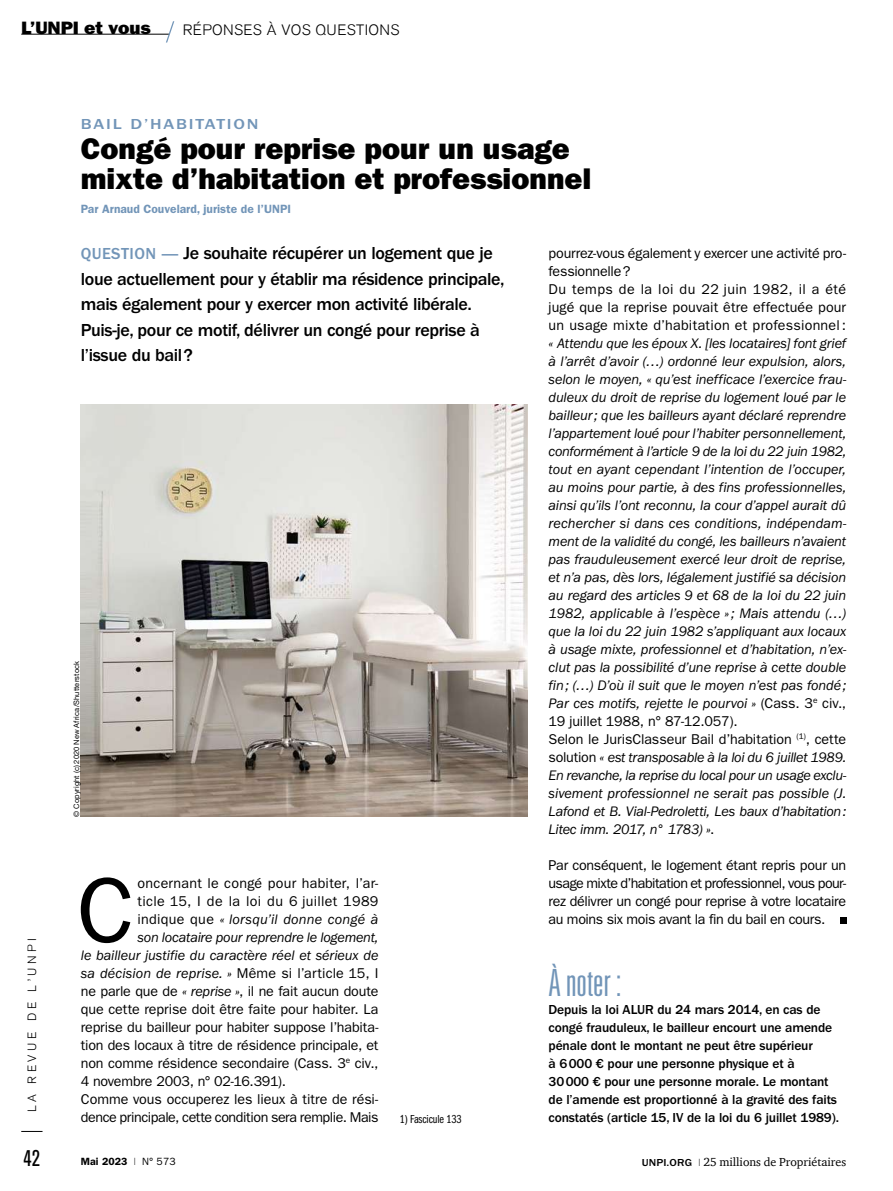
<style>
.page{position:relative;width:893px;height:1191px;background:#fff}
.page>*{position:absolute;margin:0;border:0;box-sizing:border-box;transform-origin:0 0}
.t1{font:93px "ITC Franklin Gothic Std";color:#000}
.t2{font:300 ultra-condensed 37.5px "Univers LT Std";color:#7295b8}
.t3{font:30px/30px "ITC Franklin Gothic Std Hvy";color:#000}
.t4{font:condensed 22.5px "Akzidenz Grotesk BE";color:#000}
.t5{font:500 18px/25.5px "ITC Franklin Gothic Std";letter-spacing:-.02em;color:#000}
.t6{font:18px "ITC Franklin Gothic Std Hvy";letter-spacing:-.01em;color:#000;scale:1.05 1}
.t7{font:300 15px "Akzidenz Grotesk BE";letter-spacing:.025em;color:#000}
.t8{font:500 15px "ITC Franklin Gothic Std";letter-spacing:.1em;color:#7295b8;scale:1.2 1}
.t9{font:italic 14.25px/18px "ITC Franklin Gothic Std";letter-spacing:-.01em;color:#000}
.t10{font:14.25px/18px "ITC Franklin Gothic Std";letter-spacing:-.005em;color:#000}
.t11{font:14.25px "ITC Franklin Gothic Std";letter-spacing:-.025em;color:#000}
.t12{font:italic 14.25px "ITC Franklin Gothic Std";letter-spacing:.01em;color:#000}
.t13{font:14.25px "ITC Franklin Gothic Std";letter-spacing:.015em;color:#000}
.t14{font:italic 14.25px "ITC Franklin Gothic Std";letter-spacing:.015em;color:#000}
.t15{font:14.25px "ITC Franklin Gothic Std";letter-spacing:.02em;color:#000}
.t16{font:500 13.5px/18px "ITC Franklin Gothic Std";letter-spacing:-.01em;color:#000}
.t17{font:12px "Charter ITC";color:#000}
.t18{font:600 12px "ITC Franklin Gothic Std";color:#7295b8}
.t19{font:300 12px "Akzidenz Grotesk BE";letter-spacing:.3em;color:#000}
.t20{font:12px "ITC Franklin Gothic Std Bk Cp";letter-spacing:-.01em;color:#000}
.t21{font:600 10.5px "ITC Franklin Gothic Std";letter-spacing:.01em;color:#000}
.t22{font:7.5px "Helvetica Neue LT Std";letter-spacing:.015em;color:#000}
.s1{font-size:16.5px;color:#7295b8}
.s2{font-style:normal}
.s3{font-style:italic}
.s4{font-weight:400}
.s5{font-family:"ITC Franklin Gothic Std";font-weight:500;font-size:10.5px}
.s6{font-family:"ITC Franklin Gothic Std";font-size:10.5px}
</style>
<div class="page">
<svg style="left:21px;top:1131px;width:22px;height:1px"></svg>
<hr style="left:21px;top:34px;width:148px;height:1px;background:#000">
<svg style="left:166px;top:21px;width:8px;height:22px"></svg>
<div style="left:840px;top:917px;width:6px;height:7px;background:#000"></div>
<img style="left:81px;top:404px;width:446px;height:412px">
<p class="t6" style="left:21px;top:17px;width:125px">L’UNPI et vous</p>
<p class="t7" style="left:183px;top:21px;width:218px">RÉPONSES À VOS QUESTIONS</p>
<p class="t19" style="left:25px;top:1112px;width:176px;rotate:-90deg">LA REVUE DE L’UNPI</p>
<p class="t8" style="left:81px;top:116px;width:150px">BAIL D’HABITATION</p>
<h3 class="t3" style="left:81px;top:134px;width:512px">Congé pour reprise pour un usage mixte d’habitation et professionnel</h3>
<p class="t18" style="left:81px;top:202px;width:212px">Par Arnaud Couvelard, juriste de l’UNPI</p>
<p class="t5" style="left:81px;top:240px;width:425px"><span class="s1">QUESTION —</span> Je souhaite récupérer un logement que je loue actuellement pour y établir ma résidence principale, mais également pour y exercer mon activité libérale.<br>Puis-je, pour ce motif, délivrer un congé pour reprise à l’issue du bail?</p>
<p class="t10" style="left:549px;top:244px;width:299px">pourrez-vous également y exercer une activité pro&shy;fessionnelle?<br>Du temps de la loi du 22 juin 1982, il a été jugé que la reprise pouvait être effectuée pour un usage mixte d’habitation et professionnel:</p>
<p class="t9" style="left:549px;top:334px;width:299px">« Attendu que les époux X. [les locataires] font grief à l’arrêt d’avoir (…) ordonné leur expulsion, alors, selon le moyen, « qu’est inefficace l’exercice frau&shy;duleux du droit de reprise du logement loué par le bailleur; que les bailleurs ayant déclaré reprendre l’appartement loué pour l’habiter personnellement, conformément à l’article 9 de la loi du 22 juin 1982, tout en ayant cependant l’intention de l’occuper, au moins pour partie, à des fins professionnelles, ainsi qu’ils l’ont reconnu, la cour d’appel aurait dû rechercher si dans ces conditions, indépendam&shy;ment de la validité du congé, les bailleurs n’avaient pas frauduleusement exercé leur droit de reprise, et n’a pas, dès lors, légalement justifié sa décision au regard des articles 9 et 68 de la loi du 22 juin 1982, applicable à l’espèce »; Mais attendu (…) que la loi du 22 juin 1982 s’appliquant aux locaux à usage mixte, professionnel et d’habitation, n’ex&shy;clut pas la possibilité d’une reprise à cette double fin; (…) D’où il suit que le moyen n’est pas fondé; Par ces motifs, rejette le pourvoi » <span class="s2">(Cass. 3</span><sup>e</sup> <span class="s2">civ., 19 juillet 1988, n° 87-12.057).<br>Selon le JurisClasseur Bail d’habitation</span> <sup>(1)</sup><span class="s2">, cette solution</span> « est transposable à la loi du 6 juillet 1989.<br>En revanche, la reprise du local pour un usage exclu&shy;sivement professionnel ne serait pas possible (J.<br>Lafond et B. Vial-Pedroletti, Les baux d’habitation:<br>Litec imm. 2017, n° 1783) »<span class="s2">.</span></p>
<p class="t10" style="left:549px;top:856px;width:299px;text-align:justify">Par conséquent, le logement étant repris pour un usage mixte d’habitation et professionnel, vous pour&shy;rez délivrer un congé pour reprise à votre locataire au moins six mois avant la fin du bail en cours.</p>
<h2 class="t2" style="left:549px;top:963px;width:74px">À noter :</h2>
<p class="t16" style="left:549px;top:1000px;width:292px">Depuis la loi ALUR du 24 mars 2014, en cas de congé frauduleux, le bailleur encourt une amende pénale dont le montant ne peut être supérieur<br>à 6000 € pour une personne physique et à<br>30000 € pour une personne morale. Le montant de l’amende est proportionné à la gravité des faits constatés (article 15, IV de la loi du 6 juillet 1989).</p>
<p class="t22" style="left:72px;top:816px;width:157px;rotate:-90deg">© Copyright (c) 2020 New Africa/Shutterstock</p>
<h1 class="t1" style="left:77px;top:857px;width:59px">C</h1>
<p class="t13" style="left:138px;top:875px;width:242px">oncernant le congé pour habiter, l’ar-</p>
<p class="t15" style="left:138px;top:893px;width:242px">ticle 15, I de la loi du 6 juillet 1989</p>
<p class="t14" style="left:138px;top:911px;width:242px"><span class="s2">indique que</span> « lorsqu’il donne congé à</p>
<p class="t9" style="left:138px;top:928px;width:242px">son locataire pour reprendre le logement,</p>
<p class="t9" style="left:81px;top:946px;width:299px">le bailleur justifie du caractère réel et sérieux de</p>
<p class="t12" style="left:81px;top:965px;width:299px">sa décision de reprise. » <span class="s2">Même si l’article 15, I</span></p>
<p class="t10" style="left:81px;top:982px;width:299px">ne parle que de <span class="s3">« reprise »</span>, il ne fait aucun doute</p>
<p class="t10" style="left:81px;top:1000px;width:299px">que cette reprise doit être faite pour habiter. La</p>
<p class="t10" style="left:81px;top:1018px;width:299px">reprise du bailleur pour habiter suppose l’habita-</p>
<p class="t10" style="left:81px;top:1036px;width:299px">tion des locaux à titre de résidence principale, et</p>
<p class="t10" style="left:81px;top:1054px;width:299px">non comme résidence secondaire (Cass. 3<sup>e</sup> civ.,</p>
<p class="t10" style="left:81px;top:1072px;width:207px">4 novembre 2003, n° 02-16.391).</p>
<p class="t10" style="left:81px;top:1090px;width:299px">Comme vous occuperez les lieux à titre de rési-</p>
<p class="t11" style="left:81px;top:1109px;width:299px">dence principale, cette condition sera remplie. Mais</p>
<p class="t20" style="left:400px;top:1112px;width:63px">1) Fascicule 133</p>
<h3 class="t4" style="left:23px;top:1146px;width:18px">42</h3>
<p class="t21" style="left:81px;top:1155px;width:96px">Mai 2023 <span class="s4">I N° 573</span></p>
<p class="t17" style="left:642px;top:1154px;width:206px"><span class="s5">UNPI.ORG</span> <span class="s6">I</span> 25 millions de Propriétaires</p>
</div>
